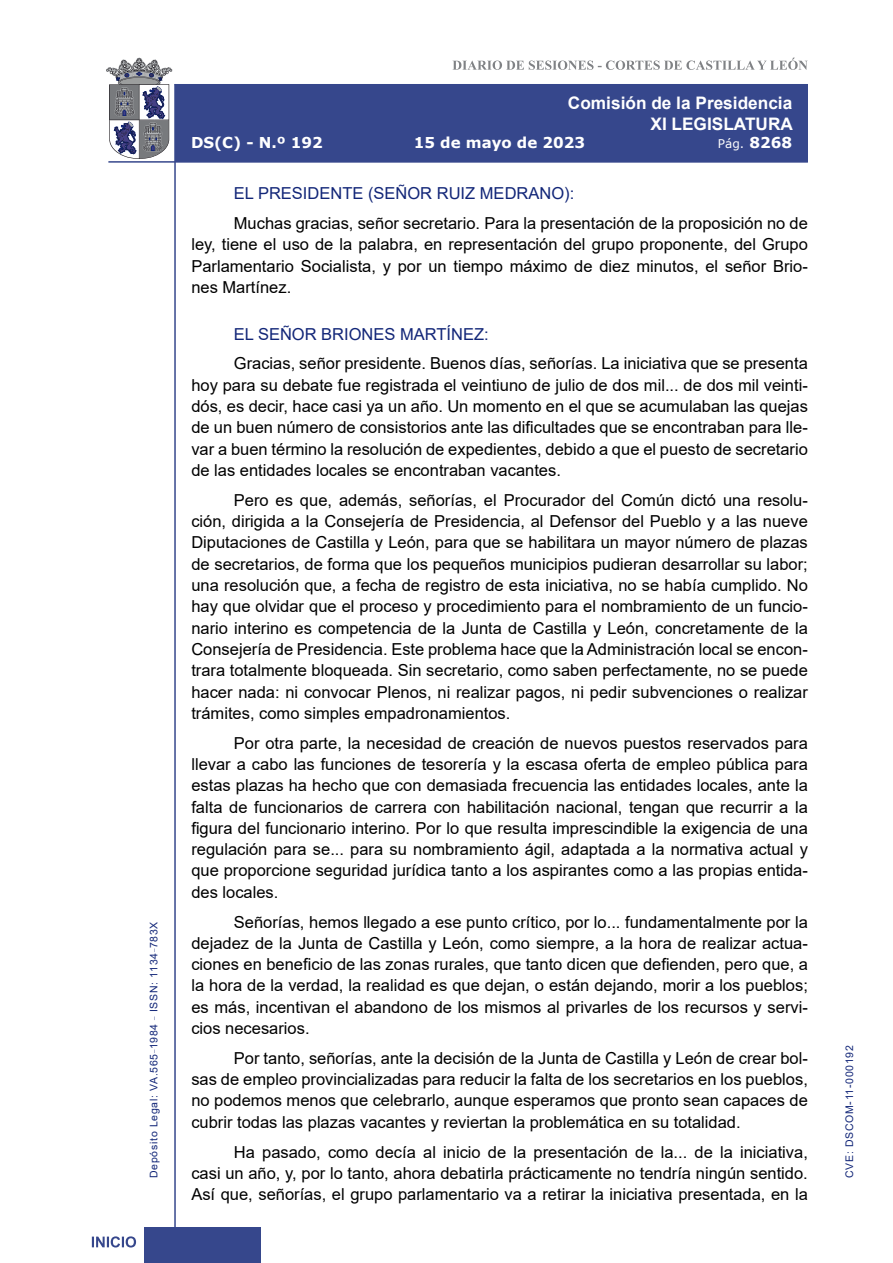
<style>
.page{position:relative;width:893px;height:1263px;background:#fff}
.page>*{position:absolute;margin:0;border:0;box-sizing:border-box;transform-origin:0 0}
.t1{font:700 17.25px/20.7px "Arial";color:#fff;text-align:right}
.t2{font:16.5px/21.3px "Arial";color:#000;text-align:justify}
.Orador{font:16.5px "Arial";color:#122678}
.t3{font:700 15px "Verdana";color:#fff}
.t4{font:12px "Verdana";color:#fff}
.t5{font:10.5px "Arial";letter-spacing:.065em;color:#122678}
.s1{font-weight:700;font-size:15px}
</style>
<div class="page">
<svg style="left:452px;top:58px;width:356px;height:12px"></svg>
<hr style="left:174px;top:84px;width:2px;height:1179px;background:#36478c">
<div style="left:144px;top:1227px;width:117px;height:36px;background:#36478c"></div>
<div style="left:175px;top:84px;width:633px;height:78px;background:#36478c"></div>
<hr style="left:108px;top:161px;width:700px;height:2px;background:#36478c">
<svg style="left:92px;top:1236px;width:44px;height:11px"></svg>
<svg style="left:106px;top:58px;width:66px;height:101px"></svg>
<p class="t5" style="left:146px;top:1178px;width:258px;rotate:-90deg">Depósito Legal: VA.565<sup>_</sup>1984 <sup>_</sup> ISSN: 1134<sup>_</sup>783X</p>
<p class="t1" style="left:568px;top:93px;width:226px">Comisión de la Presidencia<br>XI LEGISLATURA</p>
<p class="t3" style="left:191px;top:132px;width:133px">DS(C) - N.º 192</p>
<p class="t3" style="left:414px;top:132px;width:173px">15 de mayo de 2023</p>
<p class="t4" style="left:718px;top:135px;width:76px">Pág. <span class="s1">8268</span></p>
<p class="Orador" style="left:234px;top:182px;width:342px">EL PRESIDENTE (SEÑOR RUIZ MEDRANO):</p>
<p class="t2" style="left:191px;top:212px;width:618px;text-indent:43px">Muchas gracias, señor secretario. Para la presentación de la proposición no de ley, tiene el uso de la palabra, en representación del grupo proponente, del Grupo Parlamentario Socialista, y por un tiempo máximo de diez minutos, el señor Brio&shy;nes Martínez.</p>
<p class="Orador" style="left:234px;top:322px;width:256px">EL SEÑOR BRIONES MARTÍNEZ:</p>
<p class="t2" style="left:191px;top:353px;width:618px;text-indent:43px">Gracias, señor presidente. Buenos días, señorías. La iniciativa que se presenta hoy para su debate fue registrada el veintiuno de julio de dos mil... de dos mil veinti&shy;dós, es decir, hace casi ya un año. Un momento en el que se acumulaban las quejas de un buen número de consistorios ante las dificultades que se encontraban para lle&shy;var a buen término la resolución de expedientes, debido a que el puesto de secretario de las entidades locales se encontraban vacantes.</p>
<p class="t2" style="left:191px;top:489px;width:618px;text-indent:43px">Pero es que, además, señorías, el Procurador del Común dictó una resolu&shy;ción, dirigida a la Consejería de Presidencia, al Defensor del Pueblo y a las nueve Diputaciones de Castilla y León, para que se habilitara un mayor número de plazas de secretarios, de forma que los pequeños municipios pudieran desarrollar su labor; una resolución que, a fecha de registro de esta iniciativa, no se había cumplido. No hay que olvidar que el proceso y procedimiento para el nombramiento de un funcio&shy;nario interino es competencia de la Junta de Castilla y León, concretamente de la Consejería de Presidencia. Este problema hace que la Administración local se encon&shy;trara totalmente bloqueada. Sin secretario, como saben perfectamente, no se puede hacer nada: ni convocar Plenos, ni realizar pagos, ni pedir subvenciones o realizar trámites, como simples empadronamientos.</p>
<p class="t2" style="left:191px;top:732px;width:618px;text-indent:43px">Por otra parte, la necesidad de creación de nuevos puestos reservados para llevar a cabo las funciones de tesorería y la escasa oferta de empleo pública para estas plazas ha hecho que con demasiada frecuencia las entidades locales, ante la falta de funcionarios de carrera con habilitación nacional, tengan que recurrir a la figura del funcionario interino. Por lo que resulta imprescindible la exigencia de una regulación para se... para su nombramiento ágil, adaptada a la normativa actual y que proporcione seguridad jurídica tanto a los aspirantes como a las propias entida&shy;des locales.</p>
<p class="t2" style="left:191px;top:911px;width:618px;text-indent:43px">Señorías, hemos llegado a ese punto crítico, por lo... fundamentalmente por la dejadez de la Junta de Castilla y León, como siempre, a la hora de realizar actua&shy;ciones en beneficio de las zonas rurales, que tanto dicen que defienden, pero que, a la hora de la verdad, la realidad es que dejan, o están dejando, morir a los pueblos; es más, incentivan el abandono de los mismos al privarles de los recursos y servi&shy;cios necesarios.</p>
<p class="t2" style="left:191px;top:1047px;width:618px;text-indent:43px">Por tanto, señorías, ante la decisión de la Junta de Castilla y León de crear bol&shy;sas de empleo provincializadas para reducir la falta de los secretarios en los pueblos, no podemos menos que celebrarlo, aunque esperamos que pronto sean capaces de cubrir todas las plazas vacantes y reviertan la problemática en su totalidad.</p>
<p class="t2" style="left:191px;top:1141px;width:618px;text-indent:43px">Ha pasado, como decía al inicio de la presentación de la... de la iniciativa, casi un año, y, por lo tanto, ahora debatirla prácticamente no tendría ningún sentido.<br>Así que, señorías, el grupo parlamentario va a retirar la iniciativa presentada, en la</p>
<p class="t5" style="left:842px;top:1178px;width:134px;rotate:-90deg">CVE: DSCOM-11-000192</p>
</div>
